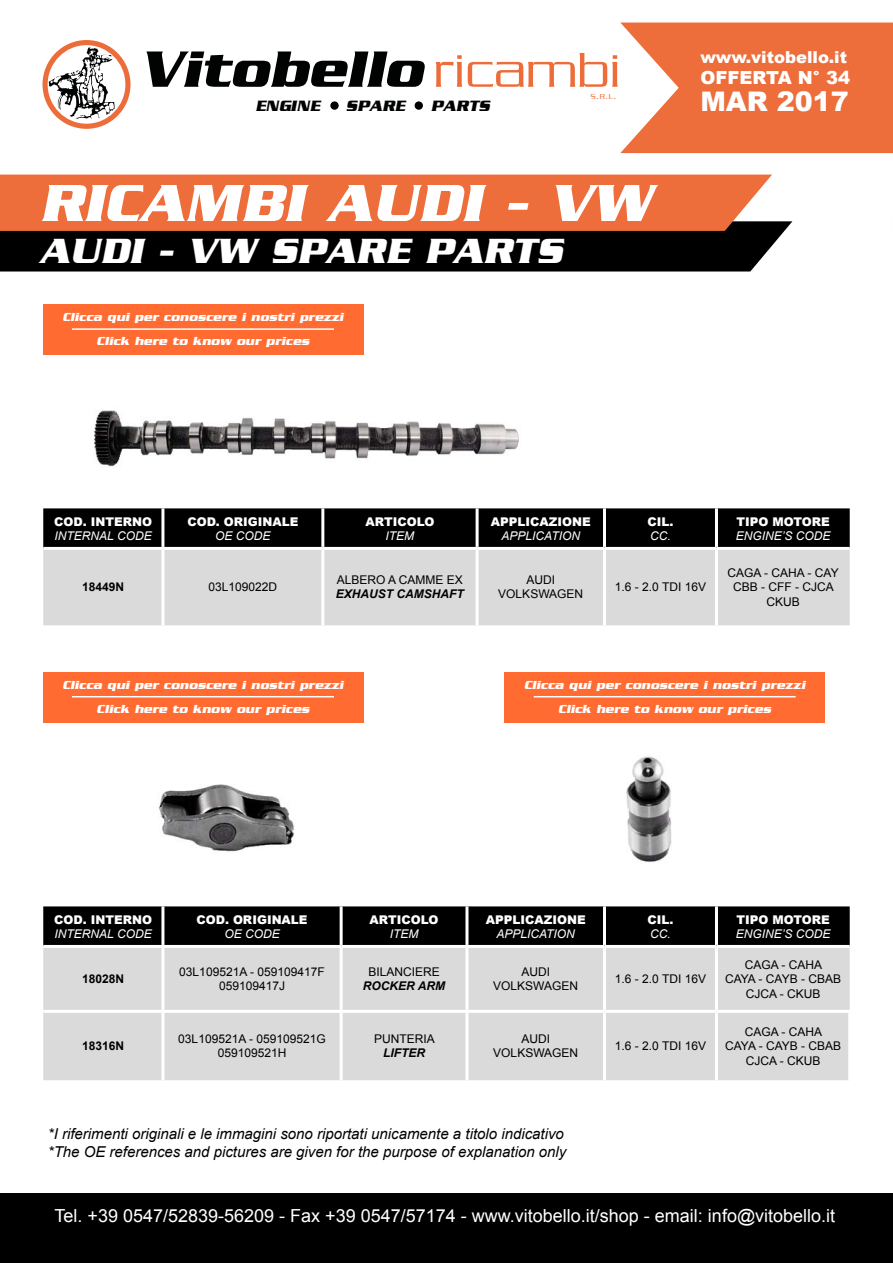
<style>
.page{position:relative;width:893px;height:1263px;background:#fff}
.page>*{position:absolute;margin:0;border:0;box-sizing:border-box;transform-origin:0 0}
.t1{font:italic 700 54px "Serpentine";color:#fff}
.t2{font:italic 700 52.8px "Serpentine";color:#010202}
.t3{font:italic 700 36px "Serpentine";color:#fff}
.t4{font:900 27px "Arial";color:#fff}
.t5{font:18px "Arial";color:#fff}
.t6{font:900 18px "Arial";color:#fff}
.t7{font:900 16.5px "Arial";color:#fff}
.t8{font:italic 700 15.45px "Serpentine";color:#010202}
.t9{font:italic 15px/18px "Arial";color:#000}
.t10{font:12px/14.4px "Arial";color:#000;text-align:center}
.t11{font:italic 700 12px/24px "Serpentine";color:#fff;text-align:center}
.t12{font:900 12px "Arial";color:#fff}
.t13{font:italic 12px "Arial";color:#fff}
.t14{font:italic 700 12px "Arial";color:#000}
.t15{font:700 12px "Arial";color:#000}
.t16{font:300 7.8px "Serpentine";color:#ed6d3a}
.s1{font-weight:300;font-style:normal;color:#ed6d3a}
.s2{font-size:11.1px}
</style>
<div class="page">
<svg style="left:43px;top:40px;width:88px;height:89px"></svg>
<div style="left:330px;top:101px;width:9px;height:9px;background:#010202;border-radius:50%"></div>
<div style="left:415px;top:101px;width:8px;height:9px;background:#010202;border-radius:50%"></div>
<svg style="left:0;top:175px;width:792px;height:96px;background:#8b452a"></svg>
<svg style="left:620px;top:23px;width:273px;height:130px;background:#ee7c50"></svg>
<div style="left:0;top:1193px;width:893px;height:70px;background:#000"></div>
<div style="left:43px;top:906px;width:807px;height:39px;background:#000"></div>
<div style="left:43px;top:948px;width:807px;height:132px;background:#dadada"></div>
<hr style="left:161px;top:906px;width:3px;height:39px;background:#fff">
<hr style="left:340px;top:906px;width:3px;height:39px;background:#fff">
<hr style="left:465px;top:906px;width:3px;height:39px;background:#fff">
<hr style="left:603px;top:906px;width:3px;height:39px;background:#fff">
<hr style="left:715px;top:906px;width:3px;height:39px;background:#fff">
<hr style="left:161px;top:948px;width:3px;height:62px;background:#fff">
<hr style="left:340px;top:948px;width:3px;height:62px;background:#fff">
<hr style="left:465px;top:948px;width:3px;height:62px;background:#fff">
<hr style="left:603px;top:948px;width:3px;height:62px;background:#fff">
<hr style="left:715px;top:948px;width:3px;height:62px;background:#fff">
<hr style="left:43px;top:1010px;width:120px;height:3px;background:#fff">
<hr style="left:163px;top:1010px;width:178px;height:3px;background:#fff">
<hr style="left:341px;top:1010px;width:126px;height:3px;background:#fff">
<hr style="left:467px;top:1010px;width:137px;height:3px;background:#fff">
<hr style="left:604px;top:1010px;width:112px;height:3px;background:#fff">
<hr style="left:716px;top:1010px;width:135px;height:3px;background:#fff">
<hr style="left:161px;top:1013px;width:3px;height:67px;background:#fff">
<hr style="left:340px;top:1013px;width:3px;height:67px;background:#fff">
<hr style="left:465px;top:1013px;width:3px;height:67px;background:#fff">
<hr style="left:603px;top:1013px;width:3px;height:67px;background:#fff">
<hr style="left:715px;top:1013px;width:3px;height:67px;background:#fff">
<hr style="left:848px;top:1013px;width:3px;height:67px;background:#fff">
<div style="left:43px;top:508px;width:807px;height:39px;background:#000"></div>
<div style="left:43px;top:550px;width:807px;height:75px;background:#dadada"></div>
<hr style="left:161px;top:508px;width:3px;height:39px;background:#fff">
<hr style="left:321px;top:508px;width:3px;height:39px;background:#fff">
<hr style="left:476px;top:508px;width:3px;height:39px;background:#fff">
<hr style="left:603px;top:508px;width:3px;height:39px;background:#fff">
<hr style="left:715px;top:508px;width:3px;height:39px;background:#fff">
<hr style="left:161px;top:550px;width:3px;height:75px;background:#fff">
<hr style="left:321px;top:550px;width:3px;height:75px;background:#fff">
<hr style="left:476px;top:550px;width:3px;height:75px;background:#fff">
<hr style="left:603px;top:550px;width:3px;height:75px;background:#fff">
<hr style="left:715px;top:550px;width:3px;height:75px;background:#fff">
<div style="left:43px;top:304px;width:320px;height:51px;background:#ff6b31"></div>
<hr style="left:72px;top:328px;width:262px;height:2px;background:#fff">
<div style="left:43px;top:672px;width:320px;height:50px;background:#ff6b31"></div>
<hr style="left:72px;top:696px;width:262px;height:1px;background:#fff">
<div style="left:504px;top:672px;width:321px;height:50px;background:#ff6b31"></div>
<hr style="left:534px;top:696px;width:262px;height:1px;background:#fff">
<img style="left:94px;top:410px;width:425px;height:57px">
<img style="left:159px;top:784px;width:136px;height:68px">
<img style="left:626px;top:756px;width:46px;height:106px">
<h2 class="t2" style="left:140px;top:41px;width:481px">Vitobello <span class="s1">ricambi</span></h2>
<p class="t8" style="left:255px;top:97px;width:66px">ENGINE</p>
<p class="t8" style="left:346px;top:97px;width:61px">SPARE</p>
<p class="t8" style="left:431px;top:97px;width:61px">PARTS</p>
<p class="t16" style="left:591px;top:93px;width:27px">S<span class="s2">.</span>R<span class="s2">.</span>L<span class="s2">.</span></p>
<h1 class="t1" style="left:39px;top:174px;width:613px">RICAMBI AUDI - VW</h1>
<h3 class="t3" style="left:39px;top:232px;width:525px">AUDI - VW SPARE PARTS</h3>
<p class="t11" style="left:62px;top:305px;width:283px">Clicca qui per conoscere i nostri prezzi<br>Click here to know our prices</p>
<h3 class="t7" style="left:700px;top:45px;width:148px">www.vitobello.it</h3>
<h3 class="t6" style="left:700px;top:65px;width:151px">OFFERTA N° 34</h3>
<h3 class="t4" style="left:700px;top:82px;width:150px">MAR 2017</h3>
<p class="t12" style="left:54px;top:512px;width:99px">COD. INTERNO</p>
<p class="t13" style="left:55px;top:528px;width:99px">INTERNAL CODE</p>
<p class="t12" style="left:187px;top:512px;width:113px">COD. ORIGINALE</p>
<p class="t13" style="left:215px;top:528px;width:57px">OE CODE</p>
<p class="t12" style="left:365px;top:512px;width:71px">ARTICOLO</p>
<p class="t13" style="left:386px;top:528px;width:30px">ITEM</p>
<p class="t12" style="left:491px;top:512px;width:101px">APPLICAZIONE</p>
<p class="t13" style="left:502px;top:528px;width:80px">APPLICATION</p>
<p class="t12" style="left:647px;top:512px;width:28px">CIL.</p>
<p class="t13" style="left:650px;top:528px;width:22px">CC.</p>
<p class="t12" style="left:736px;top:512px;width:95px">TIPO MOTORE</p>
<p class="t13" style="left:736px;top:528px;width:96px">ENGINE’S CODE</p>
<p class="t15" style="left:82px;top:579px;width:44px">18449N</p>
<p class="t10" style="left:209px;top:580px;width:70px">03L109022D</p>
<p class="t10" style="left:337px;top:572px;width:128px">ALBERO A CAMME EX</p>
<p class="t14" style="left:336px;top:586px;width:129px">EXHAUST CAMSHAFT</p>
<p class="t10" style="left:498px;top:572px;width:86px">AUDI<br>VOLKSWAGEN</p>
<p class="t10" style="left:615px;top:580px;width:93px">1.6 - 2.0 TDI 16V</p>
<p class="t10" style="left:728px;top:565px;width:113px">CAGA - CAHA - CAY<br>CBB - CFF - CJCA<br>CKUB</p>
<p class="t11" style="left:62px;top:672px;width:283px">Clicca qui per conoscere i nostri prezzi<br>Click here to know our prices</p>
<p class="t11" style="left:524px;top:672px;width:283px">Clicca qui per conoscere i nostri prezzi<br>Click here to know our prices</p>
<p class="t12" style="left:54px;top:910px;width:99px">COD. INTERNO</p>
<p class="t13" style="left:55px;top:926px;width:99px">INTERNAL CODE</p>
<p class="t12" style="left:197px;top:910px;width:113px">COD. ORIGINALE</p>
<p class="t13" style="left:224px;top:926px;width:57px">OE CODE</p>
<p class="t12" style="left:370px;top:910px;width:71px">ARTICOLO</p>
<p class="t13" style="left:390px;top:926px;width:30px">ITEM</p>
<p class="t12" style="left:486px;top:910px;width:101px">APPLICAZIONE</p>
<p class="t13" style="left:496px;top:926px;width:80px">APPLICATION</p>
<p class="t12" style="left:647px;top:910px;width:28px">CIL.</p>
<p class="t13" style="left:650px;top:926px;width:22px">CC.</p>
<p class="t12" style="left:736px;top:910px;width:95px">TIPO MOTORE</p>
<p class="t13" style="left:736px;top:926px;width:96px">ENGINE’S CODE</p>
<p class="t15" style="left:82px;top:970px;width:44px">18028N</p>
<p class="t10" style="left:179px;top:964px;width:147px">03L109521A - 059109417F<br>059109417J</p>
<p class="t10" style="left:368px;top:964px;width:73px">BILANCIERE</p>
<p class="t14" style="left:363px;top:978px;width:84px">ROCKER ARM</p>
<p class="t10" style="left:493px;top:964px;width:86px">AUDI<br>VOLKSWAGEN</p>
<p class="t10" style="left:615px;top:972px;width:93px">1.6 - 2.0 TDI 16V</p>
<p class="t10" style="left:725px;top:957px;width:118px">CAGA - CAHA<br>CAYA - CAYB - CBAB<br>CJCA - CKUB</p>
<p class="t15" style="left:82px;top:1037px;width:44px">18316N</p>
<p class="t10" style="left:178px;top:1031px;width:149px">03L109521A - 059109521G<br>059109521H</p>
<p class="t10" style="left:374px;top:1031px;width:62px">PUNTERIA</p>
<p class="t14" style="left:383px;top:1045px;width:43px">LIFTER</p>
<p class="t10" style="left:493px;top:1031px;width:86px">AUDI<br>VOLKSWAGEN</p>
<p class="t10" style="left:615px;top:1039px;width:93px">1.6 - 2.0 TDI 16V</p>
<p class="t10" style="left:725px;top:1024px;width:118px">CAGA - CAHA<br>CAYA - CAYB - CBAB<br>CJCA - CKUB</p>
<p class="t9" style="left:48px;top:1125px;width:520px">*I riferimenti originali e le immagini sono riportati unicamente a titolo indicativo *The OE references and pictures are given for the purpose of explanation only</p>
<h3 class="t5" style="left:55px;top:1204px;width:782px">Tel. +39 0547/52839-56209 - Fax +39 0547/57174 - www.vitobello.it/shop - email: info@vitobello.it</h3>
</div>
